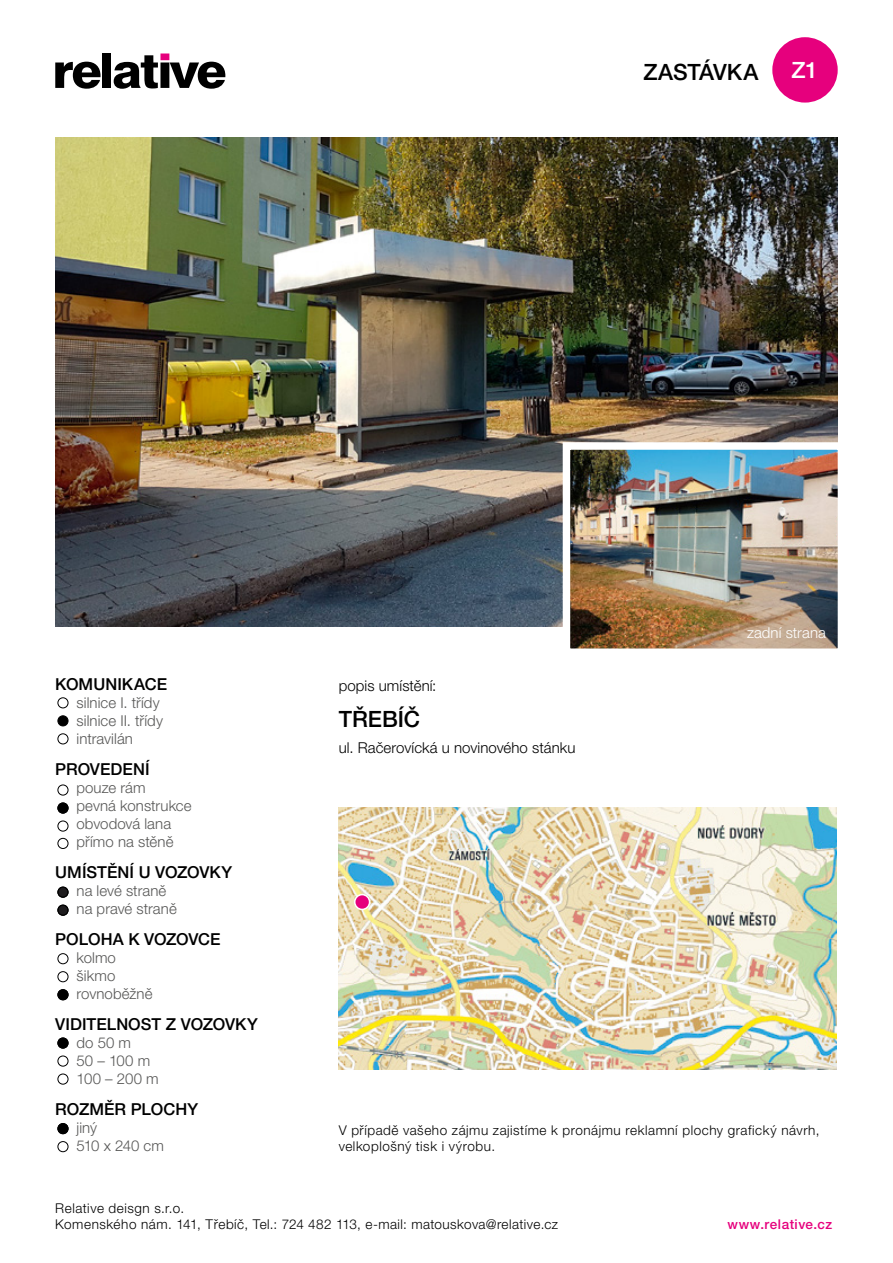
<style>
.page{position:relative;width:893px;height:1263px;background:#fff}
.page>*{position:absolute;margin:0;border:0;box-sizing:border-box;transform-origin:0 0}
.t1{font:500 22.5px "Helvetica Neue CE";letter-spacing:-.005em;color:#000}
.t2{font:500 22.5px "Helvetica Neue CE";color:#fff}
.t3{font:500 16.5px "Helvetica Neue CE";color:#000}
.t4{font:300 15px/18px "Helvetica Neue CE";letter-spacing:.005em;color:#575756}
.t5{font:300 15px "Helvetica Neue CE";letter-spacing:.005em;color:#000}
.t6{font:300 15px "Helvetica Neue CE";letter-spacing:.005em;color:#fff}
.t7{font:300 13.5px/16.2px "Helvetica Neue CE";letter-spacing:.04em;color:#000}
.t8{font:500 13.5px "Helvetica Neue CE";letter-spacing:.035em;color:#e6007d}
</style>
<div class="page">
<div style="left:772px;top:37px;width:66px;height:66px;background:#e6007d;border-radius:50%"></div>
<svg style="left:55px;top:62px;width:46px;height:27px"></svg>
<div style="left:102px;top:54px;width:9px;height:34px;background:#000"></div>
<svg style="left:114px;top:55px;width:44px;height:34px"></svg>
<div style="left:160px;top:54px;width:9px;height:6px;background:#e6007d"></div>
<div style="left:160px;top:63px;width:9px;height:25px;background:#000"></div>
<svg style="left:170px;top:62px;width:55px;height:27px"></svg>
<div style="left:58px;top:697px;width:10px;height:11px;border:1px solid #000;border-radius:50%"></div>
<div style="left:58px;top:716px;width:10px;height:10px;background:#000;border-radius:50%"></div>
<div style="left:58px;top:715px;width:10px;height:11px;border:1px solid #000;border-radius:50%"></div>
<div style="left:58px;top:733px;width:10px;height:11px;border:1px solid #000;border-radius:50%"></div>
<div style="left:58px;top:803px;width:10px;height:10px;background:#000;border-radius:50%"></div>
<div style="left:58px;top:803px;width:10px;height:10px;border:1px solid #000;border-radius:50%"></div>
<div style="left:58px;top:784px;width:10px;height:11px;border:1px solid #000;border-radius:50%"></div>
<div style="left:58px;top:821px;width:10px;height:10px;border:1px solid #000;border-radius:50%"></div>
<div style="left:58px;top:838px;width:10px;height:11px;border:1px solid #000;border-radius:50%"></div>
<div style="left:58px;top:887px;width:10px;height:10px;background:#1e1c1e;border-radius:50%"></div>
<div style="left:58px;top:905px;width:10px;height:10px;background:#1e1c1e;border-radius:50%"></div>
<div style="left:58px;top:905px;width:10px;height:11px;border:1px solid #000;border-radius:50%"></div>
<div style="left:58px;top:887px;width:10px;height:11px;border:1px solid #000;border-radius:50%"></div>
<div style="left:58px;top:1141px;width:10px;height:11px;border:1px solid #000;border-radius:50%"></div>
<div style="left:58px;top:1123px;width:10px;height:11px;background:#000;border-radius:50%"></div>
<div style="left:58px;top:1123px;width:10px;height:11px;border:1px solid #000;border-radius:50%"></div>
<div style="left:58px;top:953px;width:10px;height:11px;border:1px solid #000;border-radius:50%"></div>
<div style="left:58px;top:990px;width:10px;height:10px;background:#000;border-radius:50%"></div>
<div style="left:58px;top:989px;width:10px;height:11px;border:1px solid #000;border-radius:50%"></div>
<div style="left:58px;top:971px;width:10px;height:11px;border:1px solid #000;border-radius:50%"></div>
<div style="left:58px;top:1055px;width:10px;height:11px;border:1px solid #000;border-radius:50%"></div>
<div style="left:58px;top:1038px;width:10px;height:10px;background:#000;border-radius:50%"></div>
<div style="left:58px;top:1037px;width:10px;height:11px;border:1px solid #000;border-radius:50%"></div>
<div style="left:58px;top:1074px;width:10px;height:10px;border:1px solid #000;border-radius:50%"></div>
<img style="left:55px;top:137px;width:783px;height:489px">
<img style="left:339px;top:808px;width:498px;height:261px">
<div style="left:355px;top:894px;width:15px;height:15px;background:#e6007d;border-radius:50%"></div>
<div style="left:354px;top:894px;width:16px;height:16px;border:2px solid #fff;border-radius:50%"></div>
<img style="left:572px;top:451px;width:264px;height:196px">
<div style="left:563px;top:442px;width:282px;height:214px;border:8px solid #fff"></div>
<h1 class="t1" style="left:643px;top:58px;width:116px">ZASTÁVKA</h1>
<h1 class="t2" style="left:792px;top:56px;width:28px">Z1</h1>
<p class="t6" style="left:747px;top:623px;width:80px">zadní strana</p>
<p class="t3" style="left:55px;top:674px;width:113px">KOMUNIKACE</p>
<p class="t4" style="left:77px;top:694px;width:88px">silnice I. třídy silnice II. třídy intravilán</p>
<p class="t3" style="left:55px;top:759px;width:96px">PROVEDENÍ</p>
<p class="t4" style="left:77px;top:779px;width:117px">pouze rám<br>pevná konstrukce obvodová lana přímo na stěně</p>
<p class="t3" style="left:55px;top:862px;width:178px">UMÍSTĚNÍ U VOZOVKY</p>
<p class="t4" style="left:77px;top:882px;width:102px">na levé straně na pravé straně</p>
<p class="t3" style="left:55px;top:929px;width:167px">POLOHA K VOZOVCE</p>
<p class="t4" style="left:77px;top:949px;width:77px">kolmo šikmo rovnoběžně</p>
<p class="t3" style="left:55px;top:1014px;width:204px">VIDITELNOST Z VOZOVKY</p>
<p class="t4" style="left:77px;top:1034px;width:84px">do 50 m<br>50 – 100 m<br>100 – 200 m</p>
<p class="t3" style="left:55px;top:1099px;width:144px">ROZMĚR PLOCHY</p>
<p class="t4" style="left:77px;top:1119px;width:89px">jiný<br>510 x 240 cm</p>
<p class="t7" style="left:339px;top:1122px;width:482px">V případě vašeho zájmu zajistíme k pronájmu reklamní plochy grafický návrh, velkoplošný tisk i výrobu.</p>
<p class="t5" style="left:339px;top:677px;width:99px">popis umístění:</p>
<h1 class="t1" style="left:339px;top:705px;width:83px">TŘEBÍČ</h1>
<p class="t5" style="left:339px;top:739px;width:238px">ul. Račerovícká u novinového stánku</p>
<p class="t7" style="left:55px;top:1200px;width:504px">Relative deisgn s.r.o.<br>Komenského nám. 141, Třebíč, Tel.: 724 482 113, e-mail: matouskova@relative.cz</p>
<p class="t8" style="left:727px;top:1216px;width:106px">www.relative.cz</p>
</div>
